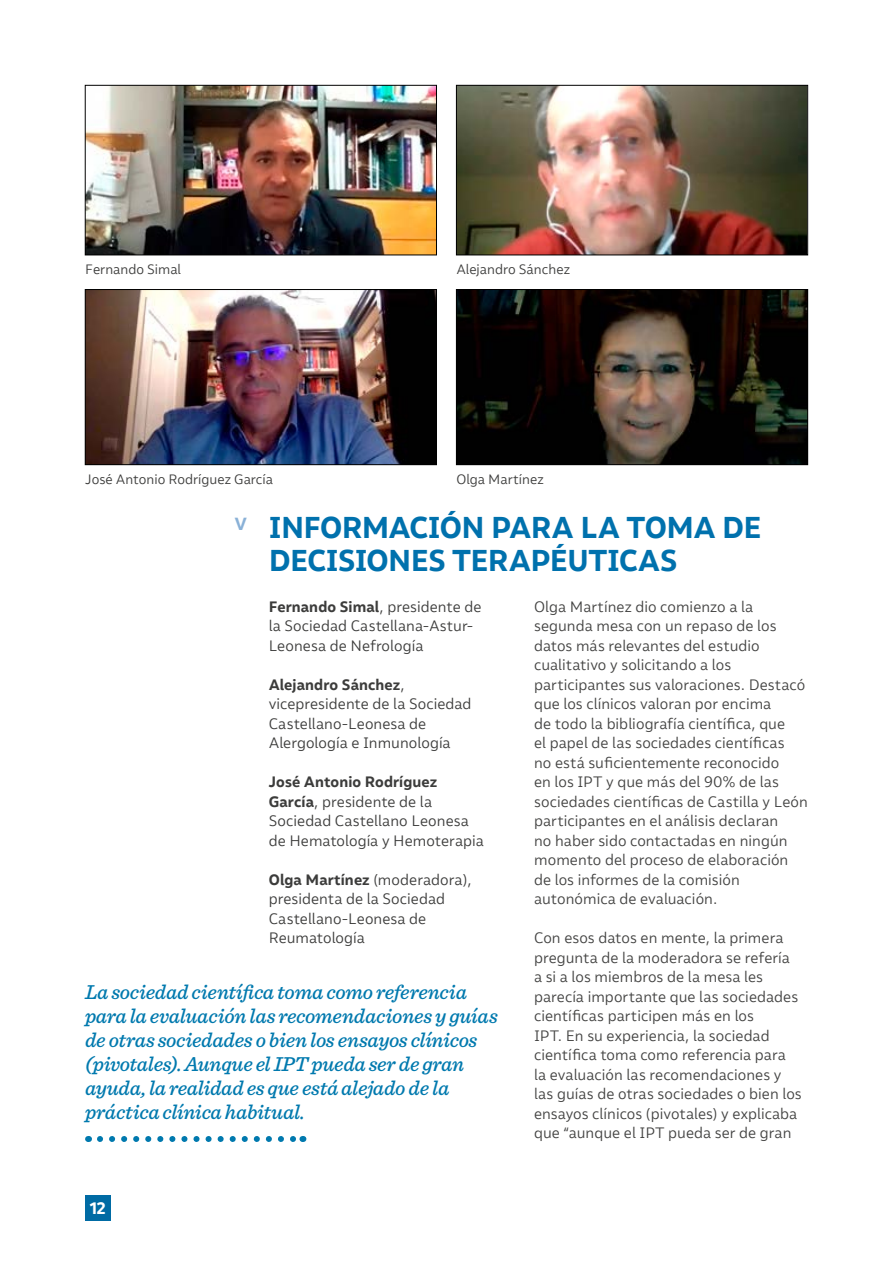
<style>
.page{position:relative;width:893px;height:1263px;background:#fff}
.page>*{position:absolute;margin:0;border:0;box-sizing:border-box;transform-origin:0 0}
.t1{font:700 30px/33px "Malva";letter-spacing:-.025em;color:#0071ad}
.t2{font:italic 500 21px/24px "Sentinel";letter-spacing:-.015em;color:#0079ae}
.t3{font:700 16.5px "Malva";color:#fff}
.t4{font:15px/19.5px "Malva";letter-spacing:.005em;color:#424241}
.t5{font:15px/19.5px "Malva";letter-spacing:.005em;color:#3c3c3b}
.t6{font:13.5px "Malva";color:#3c3c3b}
.s1{font-weight:700}
</style>
<div class="page">
<div style="left:85px;top:1195px;width:26px;height:25px;background:#006ba4"></div>
<svg style="left:100px;top:1136px;width:196px;height:6px"></svg>
<img style="left:87px;top:87px;width:348px;height:166px">
<div style="left:85px;top:85px;width:352px;height:170px;border:1px solid #000"></div>
<img style="left:87px;top:291px;width:348px;height:172px">
<div style="left:85px;top:289px;width:352px;height:176px;border:1px solid #000"></div>
<img style="left:458px;top:87px;width:348px;height:166px">
<div style="left:456px;top:85px;width:352px;height:170px;border:1px solid #000"></div>
<img style="left:458px;top:291px;width:348px;height:172px">
<div style="left:456px;top:289px;width:352px;height:176px;border:1px solid #000"></div>
<p class="t6" style="left:85px;top:262px;width:97px">Fernando Simal</p>
<p class="t6" style="left:456px;top:262px;width:115px">Alejandro Sánchez</p>
<p class="t6" style="left:85px;top:471px;width:189px">José Antonio Rodríguez García</p>
<p class="t6" style="left:456px;top:471px;width:89px">Olga Martínez</p>
<h1 class="t1" style="left:269px;top:510px;width:494px;text-indent:-34px"><sup>V</sup> INFORMACIÓN PARA LA TOMA DE<br>DECISIONES TERAPÉUTICAS</h1>
<p class="t5" style="left:269px;top:596px;width:214px"><span class="s1">Fernando Simal</span>, presidente de la Sociedad Castellana-Astur-<br>Leonesa de Nefrología</p>
<p class="t5" style="left:269px;top:674px;width:204px"><span class="s1">Alejandro Sánchez</span>, vicepresidente de la Sociedad<br>Castellano-Leonesa de<br>Alergología e Inmunología</p>
<p class="t5" style="left:269px;top:772px;width:217px"><span class="s1">José Antonio Rodríguez<br>García</span>, presidente de la<br>Sociedad Castellano Leonesa de Hematología y Hemoterapia</p>
<p class="t5" style="left:269px;top:869px;width:204px"><span class="s1">Olga Martínez</span> (moderadora), presidenta de la Sociedad<br>Castellano-Leonesa de<br>Reumatología</p>
<p class="t4" style="left:534px;top:596px;width:275px">Olga Martínez dio comienzo a la segunda mesa con un repaso de los datos más relevantes del estudio cualitativo y solicitando a los participantes sus valoraciones. Destacó que los clínicos valoran por encima<br>de todo la bibliografía científica, que<br>el papel de las sociedades científicas<br>no está suficientemente reconocido<br>en los IPT y que más del 90% de las sociedades científicas de Castilla y León participantes en el análisis declaran<br>no haber sido contactadas en ningún momento del proceso de elaboración de los informes de la comisión autonómica de evaluación.</p>
<p class="t4" style="left:534px;top:928px;width:269px">Con esos datos en mente, la primera pregunta de la moderadora se refería<br>a si a los miembros de la mesa les parecía importante que las sociedades científicas participen más en los<br>IPT. En su experiencia, la sociedad científica toma como referencia para<br>la evaluación las recomendaciones y las guías de otras sociedades o bien los ensayos clínicos (pivotales) y explicaba que “aunque el IPT pueda ser de gran</p>
<p class="t2" style="left:85px;top:979px;width:414px">La sociedad científica toma como referencia para la evaluación las recomendaciones y guías de otras sociedades o bien los ensayos clínicos (pivotales). Aunque el IPT pueda ser de gran ayuda, la realidad es que está alejado de la práctica clínica habitual.</p>
<p class="t3" style="left:90px;top:1198px;width:18px">12</p>
</div>
